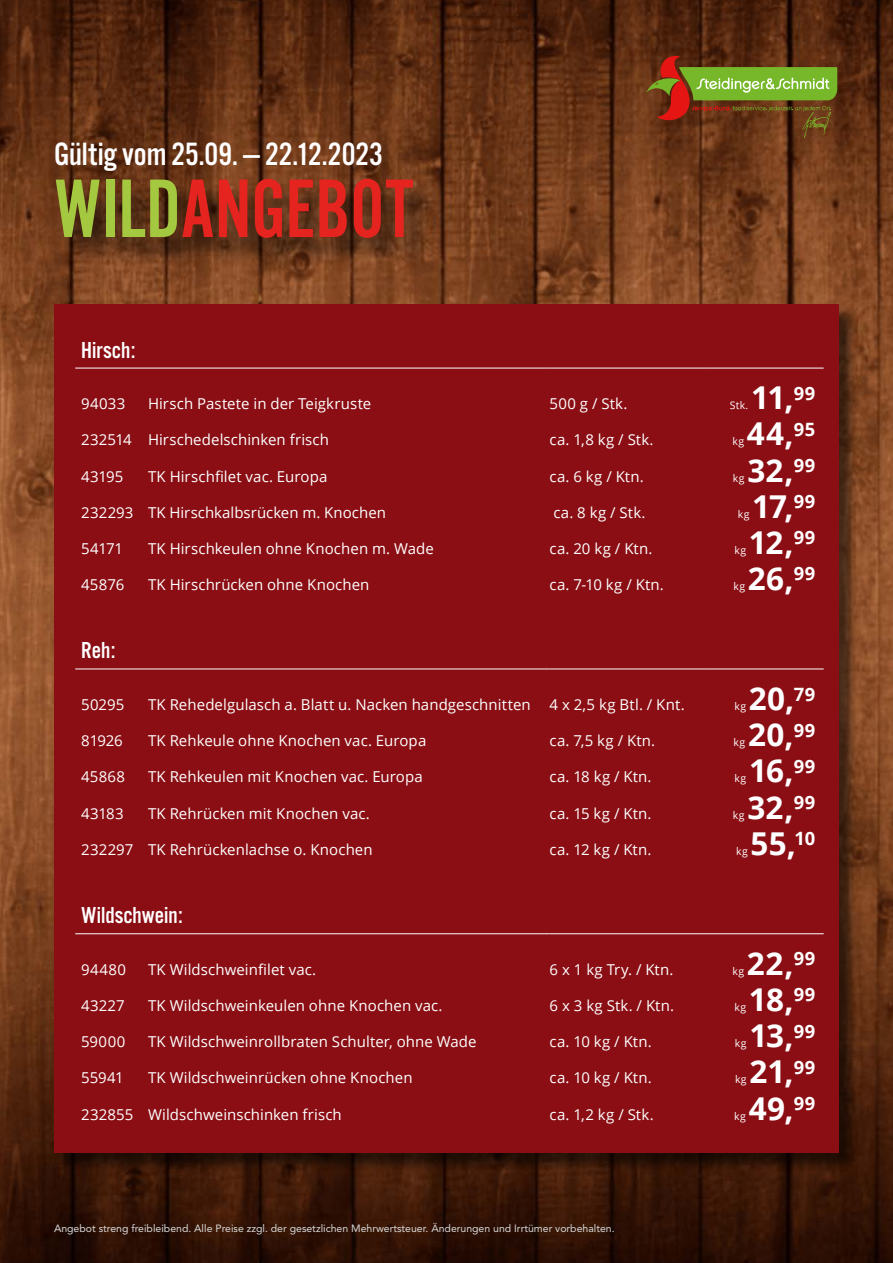
<style>
.page{position:relative;width:893px;height:1263px;background:#fff}
.page>*{position:absolute;margin:0;border:0;box-sizing:border-box;transform-origin:0 0}
.t1{font:86.1px "Alternate Got No 2 D";color:#e52420}
.t2{font:33.45px "Alternate Got No 3 D";color:#fff}
.t3{font:700 31.5px "Open Sans";letter-spacing:.005em;color:#fff}
.t4{font:24px "Alternate Got No 3 D";color:#fff}
.t5{font:15px "Open Sans";letter-spacing:.005em;color:#fff}
.t6{font:10.5px "Avenir LT Std";color:#d9dada}
.t7{font:10.5px "Open Sans";letter-spacing:.045em;color:#fff}
.s1{color:#a4c840}
</style>
<div class="page">
<img style="left:0;top:0;width:893px;height:1263px">
<svg style="left:646px;top:56px;width:191px;height:82px;background:#766023"></svg>
<div style="left:55px;top:180px;width:385px;height:88px;background:#000;opacity:.65"></div>
<div style="left:56px;top:306px;width:802px;height:865px;background:#000;opacity:.56"></div>
<div style="left:54px;top:304px;width:785px;height:848px;background:#8a0e14"></div>
<hr style="left:75px;top:368px;width:67px;height:1px;background:#fff">
<hr style="left:142px;top:368px;width:408px;height:1px;background:#fff">
<hr style="left:550px;top:368px;width:160px;height:1px;background:#fff">
<hr style="left:710px;top:368px;width:114px;height:1px;background:#fff">
<hr style="left:75px;top:669px;width:67px;height:1px;background:#fff">
<hr style="left:142px;top:669px;width:408px;height:1px;background:#fff">
<hr style="left:550px;top:669px;width:160px;height:1px;background:#fff">
<hr style="left:710px;top:669px;width:114px;height:1px;background:#fff">
<hr style="left:75px;top:933px;width:67px;height:1px;background:#fff">
<hr style="left:142px;top:933px;width:408px;height:1px;background:#fff">
<hr style="left:550px;top:933px;width:160px;height:1px;background:#fff">
<hr style="left:710px;top:933px;width:114px;height:1px;background:#fff">
<h2 class="t2" style="left:54px;top:136px;width:330px">Gültig vom 25.09. — 22.12.2023</h2>
<h1 class="t1" style="left:54px;top:163px;width:361px"><span class="s1">WILD</span>ANGEBOT</h1>
<h3 class="t4" style="left:81px;top:337px;width:56px">Hirsch:</h3>
<h3 class="t3" style="left:751px;top:376px;width:66px">11,<sup>99</sup></h3>
<p class="t5" style="left:81px;top:394px;width:46px">94033</p>
<p class="t5" style="left:148px;top:394px;width:225px">Hirsch Pastete in der Teigkruste</p>
<p class="t5" style="left:550px;top:394px;width:79px">500 g / Stk.</p>
<p class="t7" style="left:730px;top:398px;width:20px">Stk.</p>
<h3 class="t3" style="left:747px;top:412px;width:70px">44,<sup>95</sup></h3>
<p class="t5" style="left:81px;top:430px;width:249px">232514 Hirschedelschinken frisch</p>
<p class="t5" style="left:550px;top:430px;width:106px">ca. 1,8 kg / Stk.</p>
<p class="t7" style="left:732px;top:434px;width:13px">kg</p>
<h3 class="t3" style="left:747px;top:448px;width:69px">32,<sup>99</sup></h3>
<p class="t5" style="left:81px;top:466px;width:44px">43195</p>
<p class="t5" style="left:148px;top:466px;width:181px">TK Hirschfilet vac. Europa</p>
<p class="t5" style="left:550px;top:466px;width:96px">ca. 6 kg / Ktn.</p>
<p class="t7" style="left:733px;top:471px;width:13px">kg</p>
<h3 class="t3" style="left:752px;top:484px;width:64px">17,<sup>99</sup></h3>
<p class="t5" style="left:81px;top:502px;width:306px">232293 TK Hirschkalbsrücken m. Knochen</p>
<p class="t5" style="left:553px;top:502px;width:94px">ca. 8 kg / Stk.</p>
<p class="t7" style="left:738px;top:507px;width:13px">kg</p>
<h3 class="t3" style="left:749px;top:520px;width:68px">12,<sup>99</sup></h3>
<p class="t5" style="left:81px;top:538px;width:43px">54171</p>
<p class="t5" style="left:148px;top:538px;width:287px">TK Hirschkeulen ohne Knochen m. Wade</p>
<p class="t5" style="left:550px;top:538px;width:104px">ca. 20 kg / Ktn.</p>
<p class="t7" style="left:734px;top:543px;width:13px">kg</p>
<h3 class="t3" style="left:748px;top:556px;width:69px">26,<sup>99</sup></h3>
<p class="t5" style="left:81px;top:574px;width:45px">45876</p>
<p class="t5" style="left:148px;top:574px;width:223px">TK Hirschrücken ohne Knochen</p>
<p class="t5" style="left:550px;top:574px;width:116px">ca. 7-10 kg / Ktn.</p>
<p class="t7" style="left:733px;top:579px;width:13px">kg</p>
<h3 class="t4" style="left:81px;top:638px;width:36px">Reh:</h3>
<h3 class="t3" style="left:749px;top:677px;width:68px">20,<sup>79</sup></h3>
<p class="t5" style="left:81px;top:694px;width:45px">50295</p>
<p class="t5" style="left:148px;top:694px;width:384px">TK Rehedelgulasch a. Blatt u. Nacken handgeschnitten</p>
<p class="t5" style="left:550px;top:694px;width:137px">4 x 2,5 kg Btl. / Knt.</p>
<p class="t7" style="left:734px;top:699px;width:13px">kg</p>
<h3 class="t3" style="left:748px;top:713px;width:69px">20,<sup>99</sup></h3>
<p class="t5" style="left:81px;top:731px;width:43px">81926</p>
<p class="t5" style="left:148px;top:731px;width:280px">TK Rehkeule ohne Knochen vac. Europa</p>
<p class="t5" style="left:550px;top:731px;width:107px">ca. 7,5 kg / Ktn.</p>
<p class="t7" style="left:734px;top:735px;width:13px">kg</p>
<h3 class="t3" style="left:749px;top:749px;width:68px">16,<sup>99</sup></h3>
<p class="t5" style="left:81px;top:767px;width:45px">45868</p>
<p class="t5" style="left:148px;top:767px;width:276px">TK Rehkeulen mit Knochen vac. Europa</p>
<p class="t5" style="left:550px;top:767px;width:104px">ca. 18 kg / Ktn.</p>
<p class="t7" style="left:735px;top:771px;width:13px">kg</p>
<h3 class="t3" style="left:747px;top:785px;width:69px">32,<sup>99</sup></h3>
<p class="t5" style="left:81px;top:803px;width:44px">43183</p>
<p class="t5" style="left:148px;top:803px;width:223px">TK Rehrücken mit Knochen vac.</p>
<p class="t5" style="left:550px;top:803px;width:103px">ca. 15 kg / Ktn.</p>
<p class="t7" style="left:733px;top:807px;width:13px">kg</p>
<h3 class="t3" style="left:751px;top:821px;width:66px">55,<sup>10</sup></h3>
<p class="t5" style="left:81px;top:839px;width:293px">232297 TK Rehrückenlachse o. Knochen</p>
<p class="t5" style="left:550px;top:839px;width:103px">ca. 12 kg / Ktn.</p>
<p class="t7" style="left:736px;top:844px;width:13px">kg</p>
<h3 class="t4" style="left:81px;top:902px;width:103px">Wildschwein:</h3>
<h3 class="t3" style="left:747px;top:941px;width:70px">22,<sup>99</sup></h3>
<p class="t5" style="left:81px;top:959px;width:46px">94480</p>
<p class="t5" style="left:148px;top:959px;width:170px">TK Wildschweinfilet vac.</p>
<p class="t5" style="left:550px;top:959px;width:125px">6 x 1 kg Try. / Ktn.</p>
<p class="t7" style="left:732px;top:964px;width:13px">kg</p>
<h3 class="t3" style="left:749px;top:977px;width:68px">18,<sup>99</sup></h3>
<p class="t5" style="left:81px;top:995px;width:45px">43227</p>
<p class="t5" style="left:148px;top:995px;width:296px">TK Wildschweinkeulen ohne Knochen vac.</p>
<p class="t5" style="left:550px;top:995px;width:126px">6 x 3 kg Stk. / Ktn.</p>
<p class="t7" style="left:734px;top:1000px;width:13px">kg</p>
<h3 class="t3" style="left:749px;top:1013px;width:67px">13,<sup>99</sup></h3>
<p class="t5" style="left:81px;top:1031px;width:46px">59000</p>
<p class="t5" style="left:148px;top:1031px;width:330px">TK Wildschweinrollbraten Schulter, ohne Wade</p>
<p class="t5" style="left:550px;top:1031px;width:104px">ca. 10 kg / Ktn.</p>
<p class="t7" style="left:735px;top:1036px;width:13px">kg</p>
<h3 class="t3" style="left:749px;top:1050px;width:67px">21,<sup>99</sup></h3>
<p class="t5" style="left:81px;top:1068px;width:44px">55941</p>
<p class="t5" style="left:148px;top:1068px;width:266px">TK Wildschweinrücken ohne Knochen</p>
<p class="t5" style="left:550px;top:1068px;width:104px">ca. 10 kg / Ktn.</p>
<p class="t7" style="left:735px;top:1072px;width:13px">kg</p>
<h3 class="t3" style="left:749px;top:1086px;width:68px">49,<sup>99</sup></h3>
<p class="t5" style="left:81px;top:1104px;width:262px">232855 Wildschweinschinken frisch</p>
<p class="t5" style="left:550px;top:1104px;width:106px">ca. 1,2 kg / Stk.</p>
<p class="t7" style="left:734px;top:1108px;width:13px">kg</p>
<p class="t6" style="left:54px;top:1222px;width:562px">Angebot streng freibleibend. Alle Preise zzgl. der gesetzlichen Mehrwertsteuer. Änderungen und Irrtümer vorbehalten.</p>
</div>
